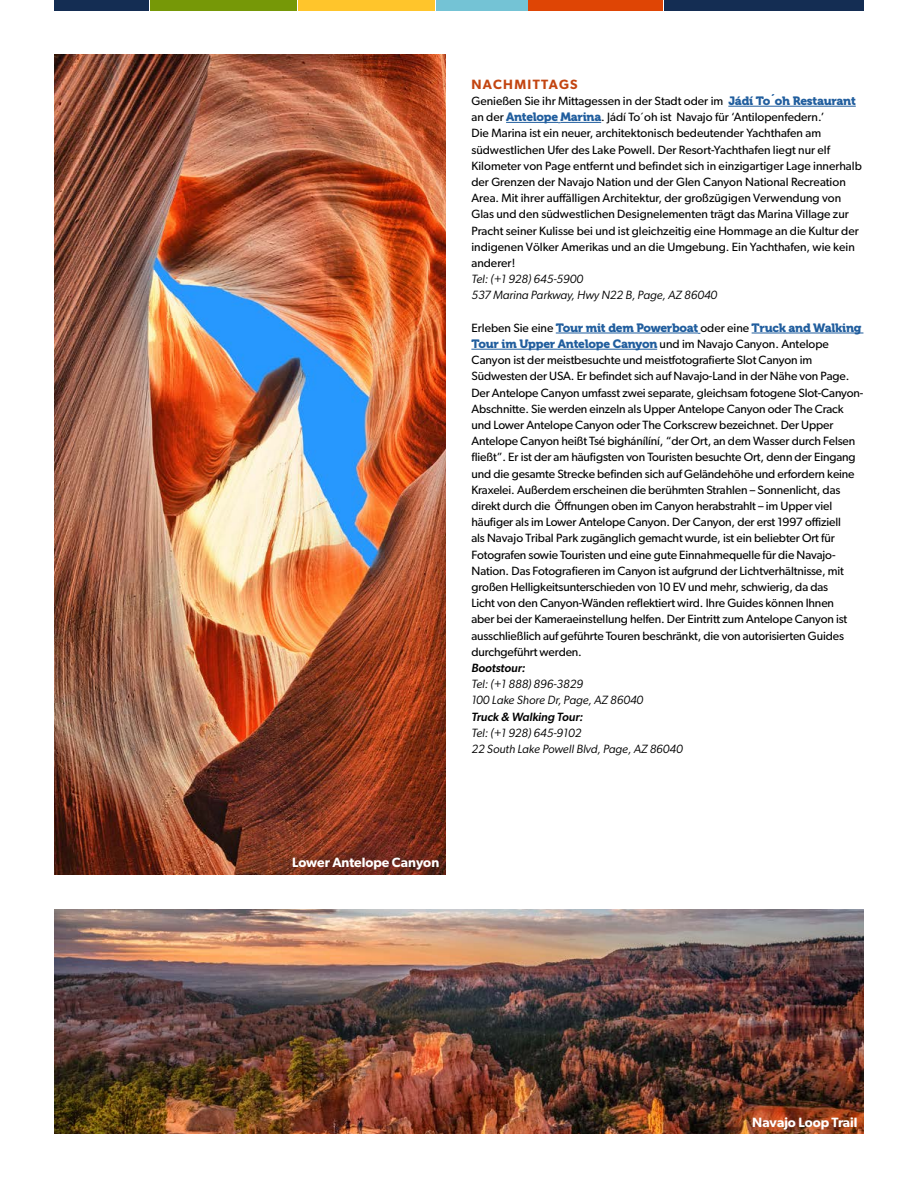
<style>
.page{position:relative;width:918px;height:1188px;background:#fff}
.page>*{position:absolute;margin:0;border:0;box-sizing:border-box;transform-origin:0 0}
.t1{font:600 13.5px "Gibson";color:#fff}
.t2{font:600 13.5px "Gibson";letter-spacing:.1em;color:#c34511}
.t3{font:12px/16.2px "Gibson";letter-spacing:-.01em;color:#000}
.t4{font:italic 12px/16.2px "Gibson";color:#000}
.t5{font:12px "Museo 900";letter-spacing:-.02em;color:#215e9e}
.t6{font:italic 500 12px "Gibson";color:#000}
.s1{font-family:"Museo 900";color:#215e9e}
.s2{font-family:"Gibson";color:#000}
</style>
<div class="page">
<img style="left:54px;top:54px;width:392px;height:821px">
<img style="left:54px;top:909px;width:810px;height:225px">
<div style="left:55px;top:0;width:94px;height:10px;background:#142d53"></div>
<div style="left:150px;top:0;width:147px;height:10px;background:#769807"></div>
<div style="left:298px;top:0;width:137px;height:10px;background:#ffc52b"></div>
<div style="left:436px;top:0;width:92px;height:10px;background:#74c3d5"></div>
<div style="left:529px;top:0;width:134px;height:10px;background:#df4505"></div>
<div style="left:664px;top:0;width:199px;height:10px;background:#142d53"></div>
<hr style="left:728px;top:106px;width:128px;height:1px;background:#215e9e">
<hr style="left:506px;top:122px;width:52px;height:1px;background:#215e9e">
<hr style="left:560px;top:122px;width:41px;height:1px;background:#215e9e">
<hr style="left:556px;top:333px;width:142px;height:1px;background:#215e9e">
<hr style="left:752px;top:333px;width:111px;height:1px;background:#215e9e">
<hr style="left:471px;top:349px;width:186px;height:1px;background:#215e9e">
<p class="t2" style="left:471px;top:76px;width:108px">NACHMITTAGS</p>
<p class="t3" style="left:471px;top:93px;width:392px">Genießen Sie ihr Mittagessen in der Stadt oder im <span class="s1">Jádí To´oh Restaurant </span>an der <span class="s1">Antelope Marina</span>. Jádí To´oh ist Navajo für ‘Antilopenfedern.’<br>Die Marina ist ein neuer, architektonisch bedeutender Yachthafen am südwestlichen Ufer des Lake Powell. Der Resort-Yachthafen liegt nur elf Kilometer von Page entfernt und befindet sich in einzigartiger Lage innerhalb der Grenzen der Navajo Nation und der Glen Canyon National Recreation Area. Mit ihrer auffälligen Architektur, der großzügigen Verwendung von Glas und den südwestlichen Designelementen trägt das Marina Village zur Pracht seiner Kulisse bei und ist gleichzeitig eine Hommage an die Kultur der indigenen Völker Amerikas und an die Umgebung. Ein Yachthafen, wie kein anderer!</p>
<p class="t4" style="left:471px;top:271px;width:247px">Tel: (+1 928) 645-5900<br>537 Marina Parkway, Hwy N22 B, Page, AZ 86040</p>
<p class="t5" style="left:471px;top:321px;width:392px"><span class="s2">Erleben Sie eine</span> Tour mit dem Powerboat <span class="s2">oder eine</span> Truck and Walking</p>
<p class="t3" style="left:471px;top:336px;width:394px"><span class="s1">Tour im Upper Antelope Canyon</span> und im Navajo Canyon. Antelope Canyon ist der meistbesuchte und meistfotografierte Slot Canyon im Südwesten der USA. Er befindet sich auf Navajo-Land in der Nähe von Page.<br>Der Antelope Canyon umfasst zwei separate, gleichsam fotogene Slot-Canyon-Abschnitte. Sie werden einzeln als Upper Antelope Canyon oder The Crack und Lower Antelope Canyon oder The Corkscrew bezeichnet. Der Upper Antelope Canyon heißt Tsé bighánílíní, “der Ort, an dem Wasser durch Felsen fließt”. Er ist der am häufigsten von Touristen besuchte Ort, denn der Eingang und die gesamte Strecke befinden sich auf Geländehöhe und erfordern keine Kraxelei. Außerdem erscheinen die berühmten Strahlen – Sonnenlicht, das direkt durch die Öffnungen oben im Canyon herabstrahlt – im Upper viel häufiger als im Lower Antelope Canyon. Der Canyon, der erst 1997 offiziell<br>als Navajo Tribal Park zugänglich gemacht wurde, ist ein beliebter Ort für Fotografen sowie Touristen und eine gute Einnahmequelle für die Navajo-Nation. Das Fotografieren im Canyon ist aufgrund der Lichtverhältnisse, mit großen Helligkeitsunterschieden von 10 EV und mehr, schwierig, da das<br>Licht von den Canyon-Wänden reflektiert wird. Ihre Guides können Ihnen<br>aber bei der Kameraeinstellung helfen. Der Eintritt zum Antelope Canyon ist ausschließlich auf geführte Touren beschränkt, die von autorisierten Guides durchgeführt werden.</p>
<p class="t6" style="left:471px;top:661px;width:56px">Bootstour:</p>
<p class="t4" style="left:471px;top:676px;width:173px">Tel: (+1 888) 896-3829<br>100 Lake Shore Dr, Page, AZ 86040</p>
<p class="t6" style="left:471px;top:709px;width:113px">Truck &amp; Walking Tour:</p>
<p class="t4" style="left:471px;top:724px;width:213px">Tel: (+1 928) 645-9102<br>22 South Lake Powell Blvd, Page, AZ 86040</p>
<p class="t1" style="left:292px;top:855px;width:149px">Lower Antelope Canyon</p>
<p class="t1" style="left:752px;top:1114px;width:107px">Navajo Loop Trail</p>
</div>
